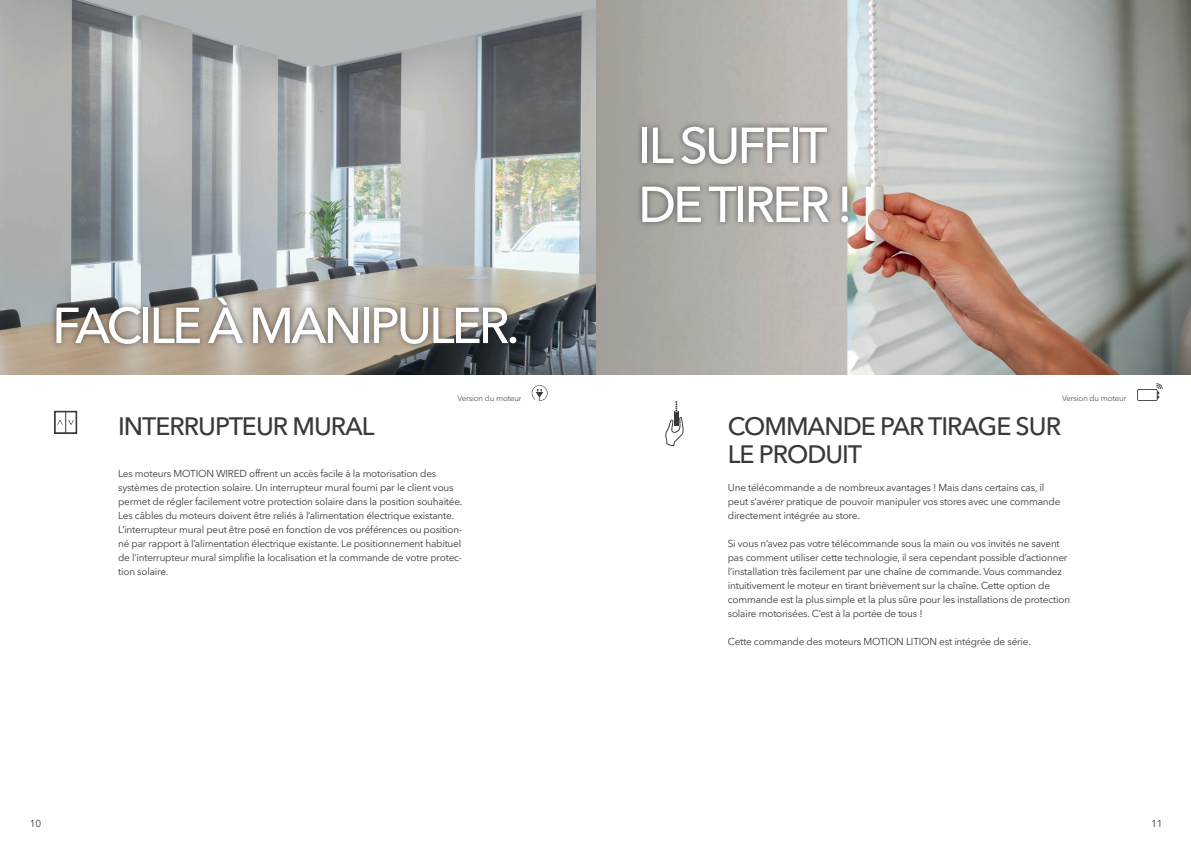
<style>
.page{position:relative;width:1191px;height:842px;background:#fff}
.page>*{position:absolute;margin:0;border:0;box-sizing:border-box;transform-origin:0 0}
.t1{font:500 50px/59px "Avenir Next LT Pro";letter-spacing:-.06em;color:#fff}
.t2{font:500 25px/28px "Avenir Next LT Pro";letter-spacing:-.04em;color:#3e3835}
.t3{font:10px/14px "Avenir Next LT Pro";letter-spacing:-.02em;color:#3e3835}
.t4{font:300 8px "Avenir Next LT Pro";letter-spacing:-.02em;color:#3e3835}
</style>
<div class="page">
<img style="left:0;top:0;width:1191px;height:374px">
<div style="left:636px;top:120px;width:218px;height:108px;background:#231f20;opacity:.6"></div>
<div style="left:50px;top:291px;width:472px;height:59px;background:#231f20;opacity:.6"></div>
<svg style="left:531px;top:385px;width:16px;height:16px"></svg>
<svg style="left:54px;top:411px;width:23px;height:23px"></svg>
<svg style="left:1137px;top:383px;width:25px;height:18px"></svg>
<svg style="left:665px;top:401px;width:19px;height:45px"></svg>
<p class="t1" style="left:52px;top:296px;width:469px">FACILE À MANIPULER.</p>
<p class="t1" style="left:638px;top:116px;width:217px">IL SUFFIT<br>DE TIRER !</p>
<p class="t4" style="left:457px;top:393px;width:66px">Version du moteur</p>
<p class="t4" style="left:1062px;top:393px;width:66px">Version du moteur</p>
<p class="t2" style="left:118px;top:412px;width:258px">INTERRUPTEUR MURAL</p>
<p class="t3" style="left:118px;top:466px;width:346px">Les moteurs MOTION WIRED offrent un accès facile à la motorisation des systèmes de protection solaire. Un interrupteur mural fourni par le client vous permet de régler facilement votre protection solaire dans la position souhaitée.</p>
<p class="t3" style="left:118px;top:508px;width:345px">Les câbles du moteurs doivent être reliés à l’alimentation électrique existante.<br>L’interrupteur mural peut être posé en fonction de vos préférences ou position&shy;né par rapport à l’alimentation électrique existante. Le positionnement habituel de l’interrupteur mural simplifie la localisation et la commande de votre protec&shy;tion solaire.</p>
<p class="t2" style="left:728px;top:412px;width:335px">COMMANDE PAR TIRAGE SUR<br>LE PRODUIT</p>
<p class="t3" style="left:728px;top:480px;width:318px">Une télécommande a de nombreux avantages ! Mais dans certains cas, il</p>
<p class="t3" style="left:728px;top:494px;width:334px">peut s‘avérer pratique de pouvoir manipuler vos stores avec une commande</p>
<p class="t3" style="left:728px;top:508px;width:134px">directement intégrée au store.</p>
<p class="t3" style="left:728px;top:536px;width:344px">Si vous n’avez pas votre télécommande sous la main ou vos invités ne savent pas comment utiliser cette technologie, il sera cependant possible d’actionner l’installation très facilement par une chaîne de commande. Vous commandez intuitivement le moteur en tirant brièvement sur la chaîne. Cette option de commande est la plus simple et la plus sûre pour les installations de protection solaire motorisées. C‘est à la portée de tous !</p>
<p class="t3" style="left:728px;top:634px;width:305px">Cette commande des moteurs MOTION LITION est intégrée de série.</p>
<p class="t3" style="left:30px;top:816px;width:13px">10</p>
<p class="t3" style="left:1151px;top:816px;width:13px">11</p>
</div>
